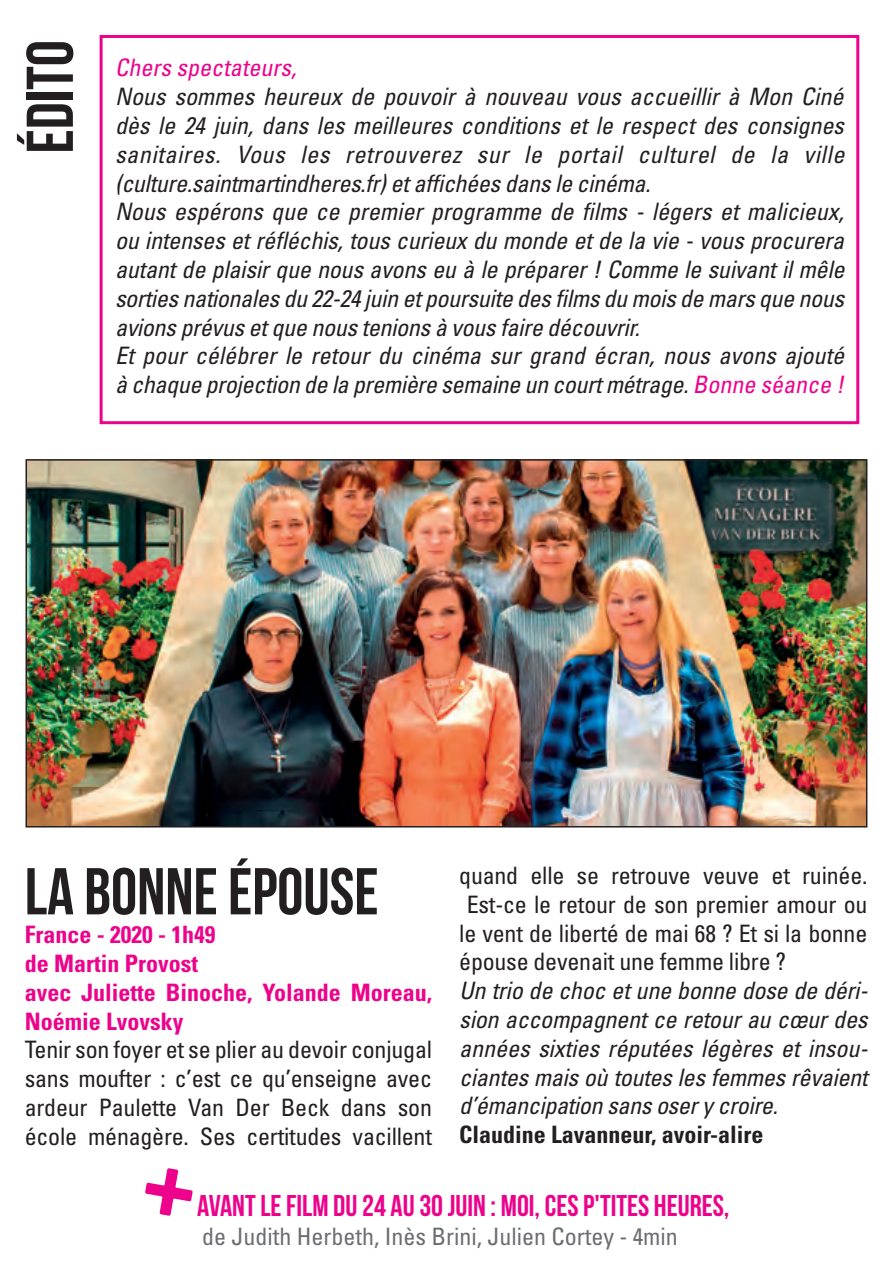
<style>
.page{position:relative;width:893px;height:1276px;background:#fff}
.page>*{position:absolute;margin:0;border:0;box-sizing:border-box;transform-origin:0 0}
.t1{font:66px "Bebas Neue";color:#231f20}
.t2{font:30px "Bebas Neue";color:#ed028c}
.t3{font:italic condensed 24px/28.8px "Univers";letter-spacing:-.015em;color:#231f20;text-align:justify}
.t4{font:condensed 24px/28.8px "Univers";letter-spacing:-.01em;color:#231f20;text-align:justify}
.t5{font:700 condensed 24px/28.8px "Univers";color:#ed028c}
.t6{font:condensed 24px "Univers";color:#6c6d70}
.t7{font:700 condensed 24px "Univers";color:#231f20}
.t8{font:italic condensed 24px "Univers";color:#ed028c}
.s1{color:#ed028c}
</style>
<div class="page">
<img style="left:29px;top:462px;width:835px;height:362px">
<div style="left:26px;top:459px;width:841px;height:368px;border:2px solid #231f20"></div>
<svg style="left:145px;top:1168px;width:48px;height:47px"></svg>
<div style="left:100px;top:35px;width:759px;height:389px;border:3px solid #ed028c"></div>
<p class="t1" style="left:14px;top:153px;width:115px;rotate:-90deg">ÉDITO</p>
<p class="t8" style="left:115px;top:53px;width:188px">Chers spectateurs,</p>
<p class="t3" style="left:115px;top:82px;width:731px">Nous sommes heureux de pouvoir à nouveau vous accueillir à Mon Ciné dès le 24 juin, dans les meilleures conditions et le respect des consignes sanitaires. Vous les retrouverez sur le portail culturel de la ville (culture.saintmartindheres.fr) et affichées dans le cinéma.</p>
<p class="t3" style="left:115px;top:197px;width:731px">Nous espérons que ce premier programme de films - légers et malicieux, ou intenses et réfléchis, tous curieux du monde et de la vie - vous procurera autant de plaisir que nous avons eu à le préparer ! Comme le suivant il mêle sorties nationales du 22-24 juin et poursuite des films du mois de mars que nous avions prévus et que nous tenions à vous faire découvrir.</p>
<p class="t3" style="left:115px;top:341px;width:736px">Et pour célébrer le retour du cinéma sur grand écran, nous avons ajouté à chaque projection de la première semaine un court métrage. <span class="s1">Bonne séance !</span></p>
<p class="t1" style="left:25px;top:855px;width:355px">LA BONNE ÉPOUSE</p>
<p class="t5" style="left:25px;top:920px;width:192px">France - 2020 - 1h49</p>
<p class="t5" style="left:25px;top:949px;width:175px">de Martin Provost</p>
<p class="t5" style="left:25px;top:977px;width:409px">avec Juliette Binoche, Yolande Moreau,<br>Noémie Lvovsky</p>
<p class="t4" style="left:25px;top:1035px;width:409px">Tenir son foyer et se plier au devoir conjugal sans moufter : c’est ce qu’enseigne avec ardeur Paulette Van Der Beck dans son école ménagère. Ses certitudes vacillent</p>
<p class="t4" style="left:459px;top:860px;width:410px">quand elle se retrouve veuve et ruinée.</p>
<p class="t4" style="left:467px;top:889px;width:402px">Est-ce le retour de son premier amour ou</p>
<p class="t4" style="left:459px;top:918px;width:410px">le vent de liberté de mai 68 ? Et si la bonne</p>
<p class="t4" style="left:459px;top:947px;width:328px">épouse devenait une femme libre ?</p>
<p class="t3" style="left:459px;top:976px;width:410px">Un trio de choc et une bonne dose de déri&shy;sion accompagnent ce retour au cœur des années sixties réputées légères et insou&shy;ciantes mais où toutes les femmes rêvaient d’émancipation sans oser y croire.</p>
<p class="t7" style="left:459px;top:1120px;width:306px">Claudine Lavanneur, avoir-alire</p>
<p class="t2" style="left:197px;top:1189px;width:534px">AVANT LE FILM DU 24 AU 30 JUIN : MOI, CES P'TITES HEURES,</p>
<p class="t6" style="left:202px;top:1220px;width:477px">de Judith Herbeth, Inès Brini, Julien Cortey - 4min</p>
</div>
